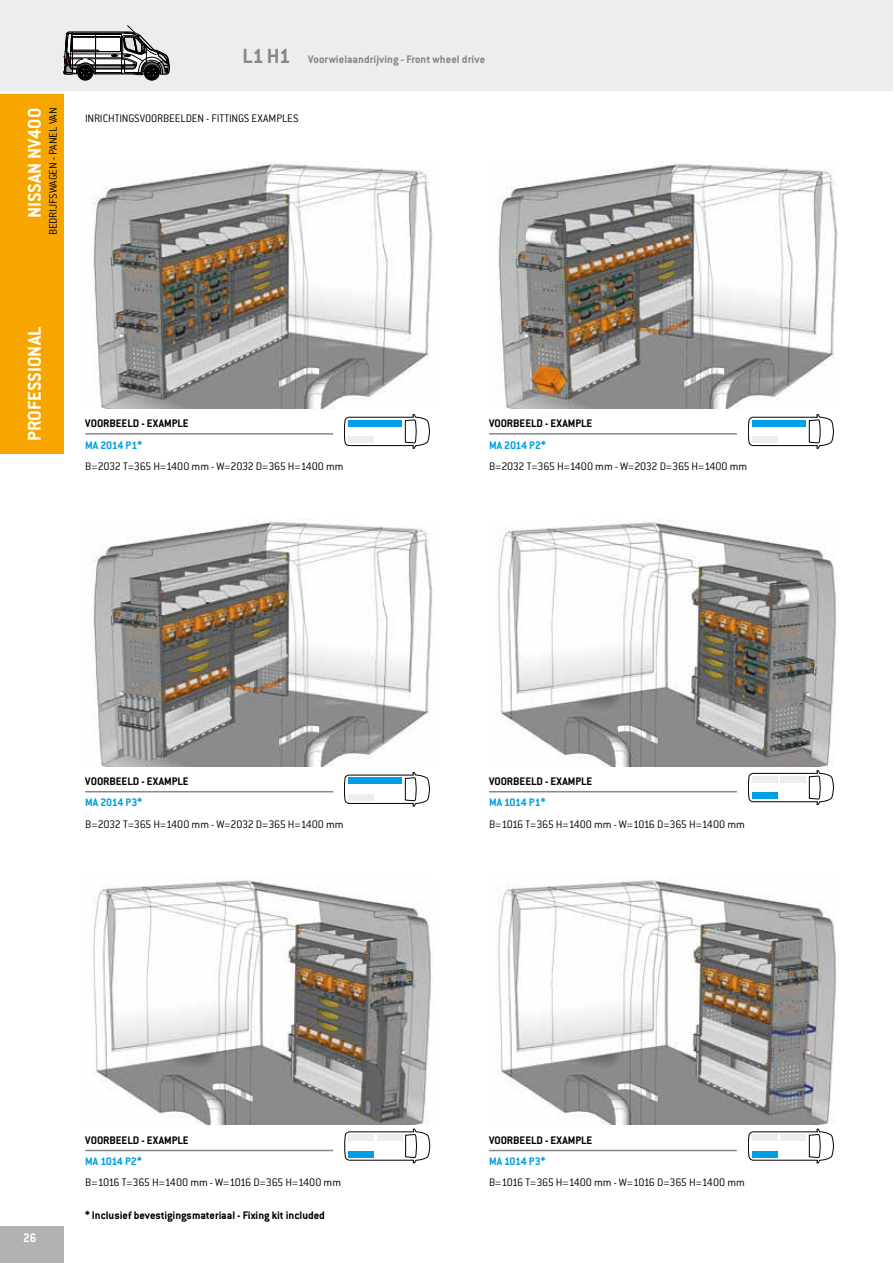
<style>
.page{position:relative;width:893px;height:1263px;background:#fff}
.page>*{position:absolute;margin:0;border:0;box-sizing:border-box;transform-origin:0 0}
.t1{font:700 22.5px "Conduit ITC Pro";color:#878786}
.t2{font:700 20.25px "Conduit ITC Pro";color:#fff}
.t3{font:700 13.5px "Conduit ITC Pro";color:#fff}
.t4{font:300 12px "Conduit ITC Pro";letter-spacing:-.02em;color:#000}
.t5{font:700 12px "Conduit ITC Pro";color:#000}
.t6{font:300 12px "Conduit ITC Pro";letter-spacing:-.06em;color:#000}
.t7{font:700 12px "Conduit ITC Pro";letter-spacing:-.03em;color:#009ee4}
.t8{font:700 12px "Conduit ITC Pro";letter-spacing:.005em;color:#878786}
</style>
<div class="page">
<div style="left:0;top:0;width:893px;height:90px;background:#ededed"></div>
<div style="left:0;top:1226px;width:64px;height:37px;background:#b2b2b2"></div>
<div style="left:0;top:95px;width:64px;height:359px;background:#f7a600"></div>
<svg style="left:344px;top:414px;width:86px;height:35px"></svg>
<div style="left:348px;top:420px;width:54px;height:6px;background:#009ee4"></div>
<div style="left:348px;top:437px;width:26px;height:6px;background:#ededed"></div>
<svg style="left:344px;top:772px;width:86px;height:34px"></svg>
<div style="left:348px;top:778px;width:54px;height:6px;background:#009ee4"></div>
<div style="left:348px;top:794px;width:26px;height:7px;background:#ededed"></div>
<svg style="left:748px;top:414px;width:86px;height:35px"></svg>
<div style="left:752px;top:420px;width:54px;height:6px;background:#009ee4"></div>
<div style="left:752px;top:437px;width:26px;height:6px;background:#ededed"></div>
<svg style="left:748px;top:1129px;width:86px;height:34px"></svg>
<div style="left:780px;top:1134px;width:26px;height:7px;background:#ededed"></div>
<div style="left:752px;top:1134px;width:26px;height:7px;background:#ededed"></div>
<div style="left:752px;top:1151px;width:26px;height:6px;background:#009ee4"></div>
<svg style="left:344px;top:1129px;width:86px;height:34px"></svg>
<div style="left:377px;top:1134px;width:25px;height:7px;background:#ededed"></div>
<div style="left:349px;top:1134px;width:25px;height:7px;background:#ededed"></div>
<div style="left:349px;top:1151px;width:25px;height:6px;background:#009ee4"></div>
<svg style="left:748px;top:770px;width:86px;height:35px"></svg>
<div style="left:780px;top:776px;width:26px;height:6px;background:#ededed"></div>
<div style="left:752px;top:776px;width:26px;height:6px;background:#ededed"></div>
<div style="left:752px;top:793px;width:26px;height:6px;background:#009ee4"></div>
<img style="left:93px;top:878px;width:341px;height:246px">
<img style="left:92px;top:520px;width:341px;height:246px">
<img style="left:92px;top:162px;width:341px;height:246px">
<img style="left:498px;top:878px;width:341px;height:246px">
<img style="left:498px;top:520px;width:341px;height:246px">
<img style="left:497px;top:162px;width:341px;height:246px">
<svg style="left:64px;top:25px;width:105px;height:55px"></svg>
<hr style="left:489px;top:433px;width:248px;height:2px;background:#878786">
<hr style="left:489px;top:791px;width:248px;height:1px;background:#878786">
<hr style="left:489px;top:1150px;width:248px;height:1px;background:#878786">
<hr style="left:85px;top:433px;width:248px;height:2px;background:#878786">
<hr style="left:85px;top:791px;width:248px;height:1px;background:#878786">
<hr style="left:85px;top:1150px;width:248px;height:1px;background:#878786">
<h1 class="t1" style="left:243px;top:48px;width:50px">L1 H1</h1>
<p class="t8" style="left:308px;top:54px;width:178px">Voorwielaandrijving - Front wheel drive</p>
<h2 class="t2" style="left:26px;top:218px;width:112px;rotate:-90deg">NISSAN NV400</h2>
<p class="t4" style="left:48px;top:235px;width:129px;rotate:-90deg">BEDRIJFSWAGEN - PANEL VAN</p>
<p class="t4" style="left:85px;top:114px;width:215px">INRICHTINGSVOORBEELDEN - FITTINGS EXAMPLES</p>
<h2 class="t2" style="left:26px;top:441px;width:116px;rotate:-90deg">PROFESSIONAL</h2>
<p class="t5" style="left:85px;top:419px;width:105px">VOORBEELD - EXAMPLE</p>
<p class="t7" style="left:85px;top:440px;width:58px">MA 2014 P1*</p>
<p class="t4" style="left:85px;top:461px;width:260px">B=2032 T=365 H=1400 mm - W=2032 D=365 H=1400 mm</p>
<p class="t5" style="left:489px;top:419px;width:105px">VOORBEELD - EXAMPLE</p>
<p class="t7" style="left:489px;top:440px;width:58px">MA 2014 P2*</p>
<p class="t4" style="left:489px;top:461px;width:260px">B=2032 T=365 H=1400 mm - W=2032 D=365 H=1400 mm</p>
<p class="t5" style="left:85px;top:777px;width:105px">VOORBEELD - EXAMPLE</p>
<p class="t5" style="left:489px;top:777px;width:105px">VOORBEELD - EXAMPLE</p>
<p class="t7" style="left:85px;top:798px;width:58px">MA 2014 P3*</p>
<p class="t7" style="left:489px;top:798px;width:58px">MA 1014 P1*</p>
<p class="t4" style="left:85px;top:819px;width:260px">B=2032 T=365 H=1400 mm - W=2032 D=365 H=1400 mm</p>
<p class="t6" style="left:489px;top:819px;width:257px">B=1016 T=365 H=1400 mm - W=1016 D=365 H=1400 mm</p>
<p class="t3" style="left:23px;top:1232px;width:15px">26</p>
<p class="t5" style="left:85px;top:1136px;width:105px">VOORBEELD - EXAMPLE</p>
<p class="t7" style="left:85px;top:1157px;width:58px">MA 1014 P2*</p>
<p class="t6" style="left:85px;top:1178px;width:257px">B=1016 T=365 H=1400 mm - W=1016 D=365 H=1400 mm</p>
<p class="t5" style="left:85px;top:1211px;width:241px">* Inclusief bevestigingsmateriaal - Fixing kit included</p>
<p class="t5" style="left:489px;top:1136px;width:105px">VOORBEELD - EXAMPLE</p>
<p class="t7" style="left:489px;top:1157px;width:58px">MA 1014 P3*</p>
<p class="t6" style="left:489px;top:1178px;width:257px">B=1016 T=365 H=1400 mm - W=1016 D=365 H=1400 mm</p>
</div>
